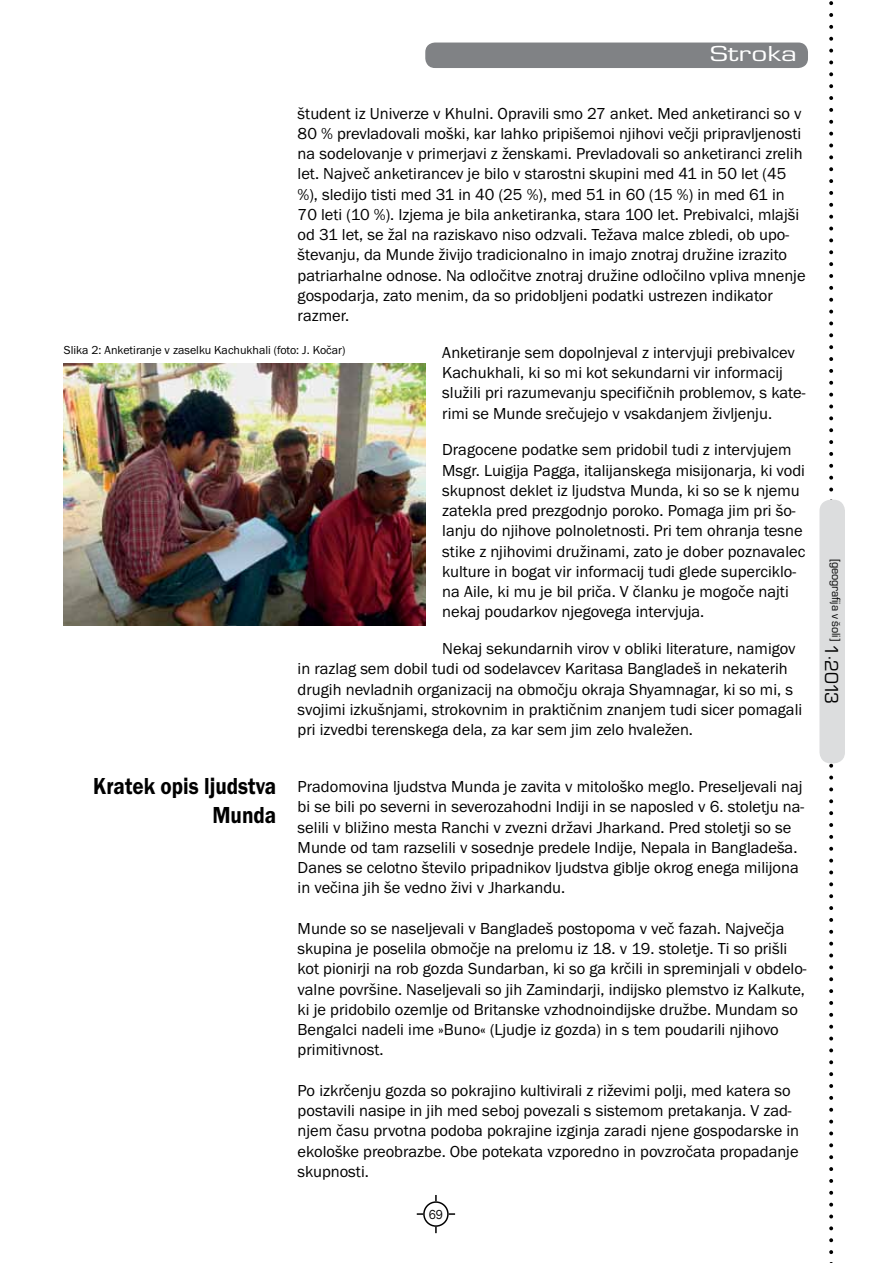
<style>
.page{position:relative;width:893px;height:1263px;background:#fff}
.page>*{position:absolute;margin:0;border:0;box-sizing:border-box;transform-origin:0 0}
.t1{font:600 24px/28.8px "Franklin Got Itc TEE";color:#000;text-align:right;scale:.88 1}
.t2{font:22.5px "Eurostile TEE";letter-spacing:.01em;color:#fff;scale:1.4 1}
.t3{font:16.5px/20.2px "Franklin Got Itc TEE";color:#000}
.t4{font:13.5px "Franklin Got Itc TEE";color:#000;scale:.9 1}
.t5{font:12.3px "Eurostile TEE";letter-spacing:-.01em;color:#000}
.t6{font:12px "Franklin Got Itc TEE";color:#000}
.s1{font-size:19.5px}
</style>
<div class="page">
<svg style="left:829px;top:1px;width:4px;height:499px"></svg>
<svg style="left:829px;top:763px;width:4px;height:500px"></svg>
<div style="left:820px;top:500px;width:24px;height:263px;background:#dcddde;border-radius:10px"></div>
<div style="left:819px;top:500px;width:26px;height:263px;border:2px solid #dcddde;border-radius:10px"></div>
<div style="left:423px;top:1201px;width:26px;height:26px;border:2px solid #000;border-radius:50%"></div>
<svg style="left:417px;top:1213px;width:6px;height:2px"></svg>
<svg style="left:449px;top:1213px;width:6px;height:2px"></svg>
<svg style="left:435px;top:1227px;width:2px;height:6px"></svg>
<svg style="left:435px;top:1195px;width:2px;height:6px"></svg>
<div style="left:426px;top:43px;width:381px;height:24px;background:#808285;border-radius:9px"></div>
<div style="left:425px;top:43px;width:383px;height:25px;border:2px solid #808285;border-radius:9px"></div>
<img style="left:64px;top:364px;width:361px;height:261px">
<h2 class="t2" style="left:710px;top:41px;width:64px">Stroka</h2>
<p class="t3" style="left:298px;top:103px;width:509px">študent iz Univerze v Khulni. Opravili smo 27 anket. Med anketiranci so v 80 % prevladovali moški, kar lahko pripišemoi njihovi večji pripravljenosti na sodelovanje v primerjavi z ženskami. Prevladovali so anketiranci zrelih let. Največ anketirancev je bilo v starostni skupini med 41 in 50 let (45 %), sledijo tisti med 31 in 40 (25 %), med 51 in 60 (15 %) in med 61 in 70 leti (10 %). Izjema je bila anketiranka, stara 100 let. Prebivalci, mlajši od 31 let, se žal na raziskavo niso odzvali. Težava malce zbledi, ob upo&shy;števanju, da Munde živijo tradicionalno in imajo znotraj družine izrazito patriarhalne odnose. Na odločitve znotraj družine odločilno vpliva mnenje gospodarja, zato menim, da so pridobljeni podatki ustrezen indikator razmer.</p>
<p class="t3" style="left:442px;top:342px;width:365px">Anketiranje sem dopolnjeval z intervjuji prebivalcev Kachukhali, ki so mi kot sekundarni vir informacij služili pri razumevanju specifičnih problemov, s kate&shy;rimi se Munde srečujejo v vsakdanjem življenju.</p>
<p class="t3" style="left:442px;top:440px;width:365px">Dragocene podatke sem pridobil tudi z intervjujem Msgr. Luigija Pagga, italijanskega misijonarja, ki vodi skupnost deklet iz ljudstva Munda, ki so se k njemu zatekla pred prezgodnjo poroko. Pomaga jim pri šo&shy;lanju do njihove polnoletnosti. Pri tem ohranja tesne stike z njihovimi družinami, zato je dober poznavalec kulture in bogat vir informacij tudi glede superciklo&shy;na Aile, ki mu je bil priča. V članku je mogoče najti nekaj poudarkov njegovega intervjuja.</p>
<p class="t3" style="left:298px;top:639px;width:506px;text-indent:145px">Nekaj sekundarnih virov v obliki literature, namigov in razlag sem dobil tudi od sodelavcev Karitasa Bangladeš in nekaterih drugih nevladnih organizacij na območju okraja Shyamnagar, ki so mi, s svojimi izkušnjami, strokovnim in praktičnim znanjem tudi sicer pomagali pri izvedbi terenskega dela, za kar sem jim zelo hvaležen.</p>
<p class="t6" style="left:64px;top:343px;width:283px">Slika 2: Anketiranje v zaselku Kachukhali (foto: J. Kočar)</p>
<h1 class="t1" style="left:93px;top:772px;width:210px">Kratek opis ljudstva<br>Munda</h1>
<p class="t3" style="left:298px;top:777px;width:508px">Pradomovina ljudstva Munda je zavita v mitološko meglo. Preseljevali naj bi se bili po severni in severozahodni Indiji in se naposled v 6. stoletju na&shy;selili v bližino mesta Ranchi v zvezni državi Jharkand. Pred stoletji so se Munde od tam razselili v sosednje predele Indije, Nepala in Bangladeša.<br>Danes se celotno število pripadnikov ljudstva giblje okrog enega milijona in večina jih še vedno živi v Jharkandu.</p>
<p class="t3" style="left:298px;top:918px;width:510px">Munde so se naseljevali v Bangladeš postopoma v več fazah. Največja skupina je poselila območje na prelomu iz 18. v 19. stoletje. Ti so prišli kot pionirji na rob gozda Sundarban, ki so ga krčili in spreminjali v obdelo&shy;valne površine. Naseljevali so jih Zamindarji, indijsko plemstvo iz Kalkute, ki je pridobilo ozemlje od Britanske vzhodnoindijske družbe. Mundam so Bengalci nadeli ime »Buno« (Ljudje iz gozda) in s tem poudarili njihovo primitivnost.</p>
<p class="t3" style="left:298px;top:1080px;width:503px">Po izkrčenju gozda so pokrajino kultivirali z riževimi polji, med katera so postavili nasipe in jih med seboj povezali s sistemom pretakanja. V zad&shy;njem času prvotna podoba pokrajine izginja zaradi njene gospodarske in ekološke preobrazbe. Obe potekata vzporedno in povzročata propadanje skupnosti.</p>
<p class="t4" style="left:429px;top:1207px;width:17px">69</p>
<p class="t5" style="left:843px;top:558px;width:147px;rotate:90deg">[geografija v šoli] <span class="s1">1·2013</span></p>
</div>
